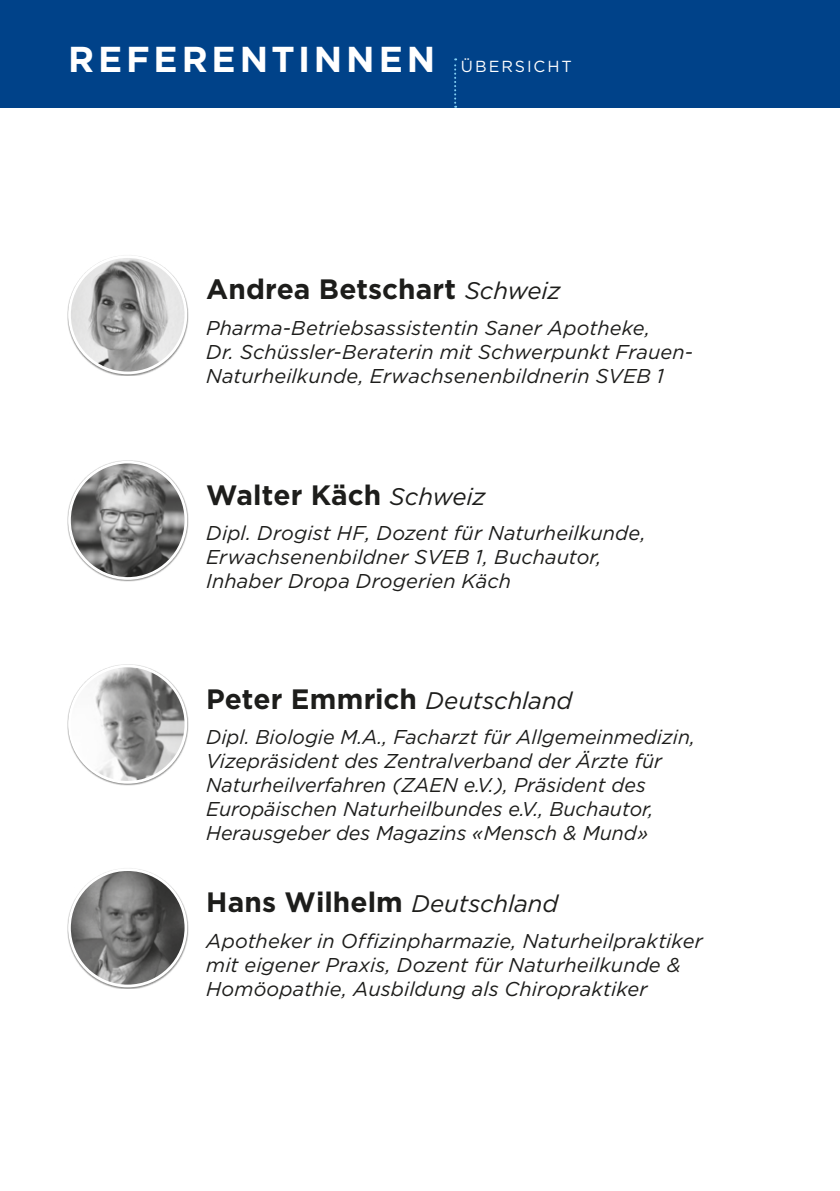
<style>
.page{position:relative;width:840px;height:1191px;background:#fff}
.page>*{position:absolute;margin:0;border:0;box-sizing:border-box;transform-origin:0 0}
.t1{font:700 36px "Gotham";letter-spacing:.11em;color:#fff}
.t2{font:700 28px "Gotham";color:#1d1d1b}
.t3{font:italic 20px/24px "Gotham";color:#1d1d1b}
.t4{font:16px "Gotham";letter-spacing:.125em;color:#fff}
.s1{font-weight:400;font-style:italic;font-size:24px}
</style>
<div class="page">
<div style="left:0;top:0;width:839px;height:108px;background:#004289"></div>
<svg style="left:454px;top:58px;width:2px;height:50px"></svg>
<div style="left:67px;top:460px;width:121px;height:121px;background:#1d1d1b;opacity:.5"></div>
<img style="left:69px;top:462px;width:117px;height:116px;border-radius:58px">
<div style="left:68px;top:461px;width:119px;height:119px;border:3px solid #fff;border-radius:50%"></div>
<div style="left:67px;top:255px;width:121px;height:121px;background:#1d1d1b;opacity:.5"></div>
<img style="left:69px;top:256px;width:117px;height:117px;border-radius:58px">
<div style="left:68px;top:255px;width:119px;height:119px;border:3px solid #fff;border-radius:50%"></div>
<div style="left:67px;top:664px;width:121px;height:121px;background:#1d1d1b;opacity:.5"></div>
<img style="left:69px;top:666px;width:117px;height:116px;border-radius:58px">
<div style="left:68px;top:664px;width:119px;height:119px;border:3px solid #fff;border-radius:50%"></div>
<div style="left:67px;top:867px;width:121px;height:121px;background:#1d1d1b;opacity:.5"></div>
<img style="left:69px;top:869px;width:116px;height:117px">
<div style="left:68px;top:868px;width:119px;height:119px;border:3px solid #fff;border-radius:50%"></div>
<h1 class="t1" style="left:68px;top:39px;width:368px">REFERENTINNEN</h1>
<p class="t4" style="left:460px;top:57px;width:112px">ÜBERSICHT</p>
<h2 class="t2" style="left:206px;top:273px;width:356px">Andrea Betschart <span class="s1">Schweiz</span></h2>
<p class="t3" style="left:206px;top:315px;width:488px">Pharma-Betriebsassistentin Saner Apotheke,<br>Dr. Schüssler-Beraterin mit Schwerpunkt Frauen-<br>Naturheilkunde, Erwachsenenbildnerin SVEB 1</p>
<h2 class="t2" style="left:206px;top:478px;width:281px">Walter Käch <span class="s1">Schweiz</span></h2>
<p class="t3" style="left:206px;top:521px;width:441px">Dipl. Drogist HF, Dozent für Naturheilkunde,<br>Erwachsenenbildner SVEB 1, Buchautor,<br>Inhaber Dropa Drogerien Käch</p>
<h2 class="t2" style="left:206px;top:682px;width:367px">Peter Emmrich <span class="s1">Deutschland</span></h2>
<p class="t3" style="left:206px;top:725px;width:490px">Dipl. Biologie M.A., Facharzt für Allgemeinmedizin, Vizepräsident des Zentralverband der Ärzte für Naturheilverfahren (ZAEN e.V.), Präsident des Europäischen Naturheilbundes e.V., Buchautor, Herausgeber des Magazins «Mensch &amp; Mund»</p>
<h2 class="t2" style="left:206px;top:886px;width:353px">Hans Wilhelm <span class="s1">Deutschland</span></h2>
<p class="t3" style="left:206px;top:928px;width:498px">Apotheker in Offizinpharmazie, Naturheilpraktiker mit eigener Praxis, Dozent für Naturheilkunde &amp;<br>Homöopathie, Ausbildung als Chiropraktiker</p>
</div>
